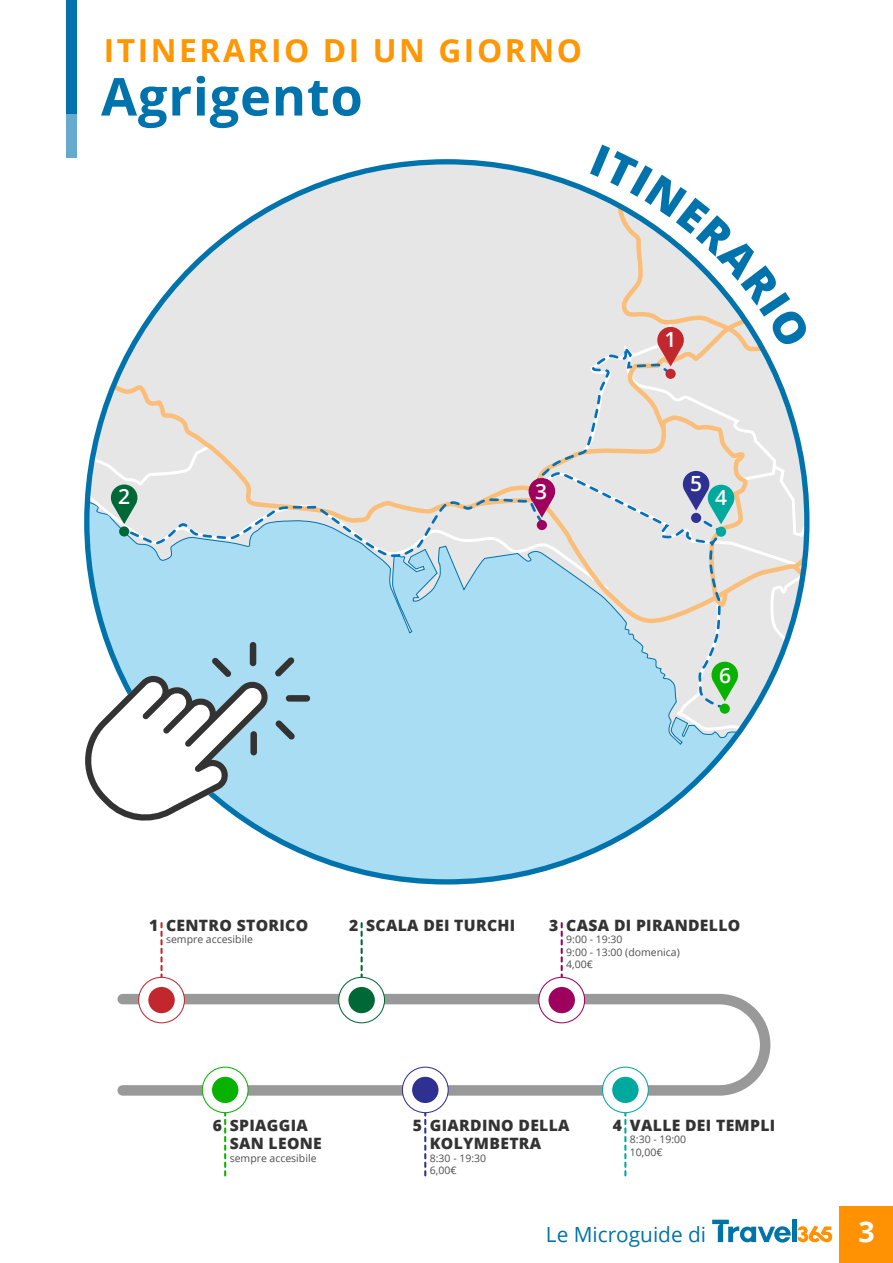
<style>
.page{position:relative;width:893px;height:1263px;background:#fff}
.page>*{position:absolute;margin:0;border:0;box-sizing:border-box;transform-origin:0 0}
.t1{font:700 52.2px "Open Sans";letter-spacing:.015em;color:#0073ad}
.t2{font:700 31.8px "Open Sans";letter-spacing:.08em;color:#ff9603}
.t3{font:700 28.5px "Open Sans";color:#fff}
.t4{font:600 21px "Open Sans";color:#fff}
.t5{font:20.85px "Open Sans";color:#0073a9}
.t6{font:800 15.6px/18.8px "Open Sans";letter-spacing:.02em;color:#333}
.t7{font:10.35px/12.5px "Open Sans";color:#4d4d4d}
</style>
<div class="page">
<div style="left:87px;top:162px;width:720px;height:720px;background:#a9ddf3;border-radius:50%"></div>
<svg style="left:98px;top:162px;width:637px;height:584px"></svg>
<svg style="left:87px;top:195px;width:719px;height:428px;fill:#e6e6e6"></svg>
<svg style="left:123px;top:348px;width:551px;height:210px;background:#dfe2e2"></svg>
<svg style="left:87px;top:445px;width:123px;height:79px;background:#cddad9"></svg>
<div style="left:119px;top:526px;width:10px;height:10px;background:#006837;border-radius:50%"></div>
<div style="left:665px;top:369px;width:11px;height:10px;background:#c1272d;border-radius:50%"></div>
<svg style="left:525px;top:470px;width:282px;height:273px"></svg>
<div style="left:720px;top:704px;width:10px;height:10px;background:#09b200;border-radius:50%"></div>
<svg style="left:275px;top:657px;width:20px;height:19px"></svg>
<div style="left:286px;top:695px;width:24px;height:7px;background:#333;border-radius:3px"></div>
<svg style="left:275px;top:720px;width:20px;height:19px"></svg>
<svg style="left:85px;top:657px;width:183px;height:165px"></svg>
<div style="left:250px;top:642px;width:6px;height:24px;background:#333;border-radius:3px"></div>
<div style="left:67px;top:80px;width:10px;height:78px;background:#66abce"></div>
<div style="left:67px;top:0;width:10px;height:114px;background:#0073ad"></div>
<div style="left:840px;top:1207px;width:53px;height:56px;background:#ff9203"></div>
<div style="left:792px;top:1220px;width:5px;height:22px;background:#0073a9"></div>
<svg style="left:712px;top:1220px;width:79px;height:22px"></svg>
<svg style="left:797px;top:1226px;width:35px;height:16px"></svg>
<svg style="left:160px;top:922px;width:3px;height:55px"></svg>
<svg style="left:117px;top:988px;width:654px;height:113px"></svg>
<div style="left:139px;top:977px;width:45px;height:46px;background:#fff;border-radius:50%"></div>
<div style="left:138px;top:977px;width:47px;height:46px;border:1px solid #c1272d;border-radius:50%"></div>
<div style="left:148px;top:987px;width:27px;height:26px;background:#c1272d;border-radius:50%"></div>
<svg style="left:361px;top:922px;width:2px;height:55px"></svg>
<div style="left:339px;top:977px;width:45px;height:46px;background:#fff;border-radius:50%"></div>
<div style="left:338px;top:977px;width:47px;height:46px;border:1px solid #006837;border-radius:50%"></div>
<div style="left:348px;top:987px;width:27px;height:26px;background:#006837;border-radius:50%"></div>
<svg style="left:561px;top:922px;width:2px;height:55px"></svg>
<div style="left:539px;top:977px;width:46px;height:46px;background:#fff;border-radius:50%"></div>
<div style="left:538px;top:977px;width:47px;height:46px;border:1px solid #9e005d;border-radius:50%"></div>
<div style="left:548px;top:987px;width:27px;height:26px;background:#9e005d;border-radius:50%"></div>
<svg style="left:224px;top:1113px;width:2px;height:64px"></svg>
<div style="left:202px;top:1067px;width:46px;height:46px;background:#fff;border-radius:50%"></div>
<div style="left:202px;top:1067px;width:47px;height:46px;border:1px solid #09b200;border-radius:50%"></div>
<div style="left:212px;top:1077px;width:26px;height:26px;background:#09b200;border-radius:50%"></div>
<svg style="left:424px;top:1113px;width:2px;height:64px"></svg>
<div style="left:402px;top:1067px;width:46px;height:46px;background:#fff;border-radius:50%"></div>
<div style="left:402px;top:1067px;width:47px;height:46px;border:1px solid #2e3192;border-radius:50%"></div>
<div style="left:412px;top:1077px;width:26px;height:26px;background:#2e3192;border-radius:50%"></div>
<svg style="left:624px;top:1113px;width:2px;height:64px"></svg>
<div style="left:602px;top:1067px;width:46px;height:46px;background:#fff;border-radius:50%"></div>
<div style="left:602px;top:1067px;width:47px;height:46px;border:1px solid #00a99d;border-radius:50%"></div>
<div style="left:612px;top:1077px;width:27px;height:26px;background:#00a99d;border-radius:50%"></div>
<svg style="left:581px;top:162px;width:225px;height:204px"></svg>
<h2 class="t2" style="left:104px;top:28px;width:480px">ITINERARIO DI UN GIORNO</h2>
<h1 class="t1" style="left:101px;top:60px;width:263px">Agrigento</h1>
<h3 class="t4" style="left:118px;top:482px;width:14px">2</h3>
<h3 class="t4" style="left:535px;top:477px;width:14px">3</h3>
<h3 class="t4" style="left:665px;top:325px;width:14px">1</h3>
<h3 class="t4" style="left:690px;top:469px;width:14px">5</h3>
<h3 class="t4" style="left:715px;top:483px;width:14px">4</h3>
<h3 class="t4" style="left:719px;top:661px;width:14px">6</h3>
<p class="t6" style="left:149px;top:915px;width:11px">1</p>
<p class="t6" style="left:349px;top:915px;width:168px">2 SCALA DEI TURCHI</p>
<p class="t6" style="left:566px;top:915px;width:176px">CASA DI PIRANDELLO</p>
<p class="t7" style="left:566px;top:933px;width:115px">9:00 - 19:30<br>9:00 - 13:00 (domenica)<br>4,00€</p>
<p class="t6" style="left:166px;top:915px;width:144px">CENTRO STORICO</p>
<p class="t7" style="left:166px;top:933px;width:88px">sempre accesibile</p>
<p class="t6" style="left:549px;top:915px;width:11px">3</p>
<p class="t6" style="left:213px;top:1115px;width:11px">6</p>
<p class="t6" style="left:430px;top:1115px;width:141px">GIARDINO DELLA<br>KOLYMBETRA</p>
<p class="t7" style="left:430px;top:1151px;width:58px">8:30 - 19:30<br>6,00€</p>
<p class="t6" style="left:230px;top:1115px;width:94px">SPIAGGIA<br>SAN LEONE</p>
<p class="t7" style="left:230px;top:1151px;width:88px">sempre accesibile</p>
<p class="t6" style="left:413px;top:1115px;width:11px">5</p>
<p class="t6" style="left:630px;top:1115px;width:147px">VALLE DEI TEMPLI</p>
<p class="t7" style="left:630px;top:1133px;width:58px">8:30 - 19:00<br>10,00€</p>
<p class="t6" style="left:613px;top:1115px;width:11px">4</p>
<h3 class="t5" style="left:546px;top:1220px;width:162px">Le Microguide di</h3>
<h3 class="t3" style="left:858px;top:1212px;width:18px">3</h3>
</div>
